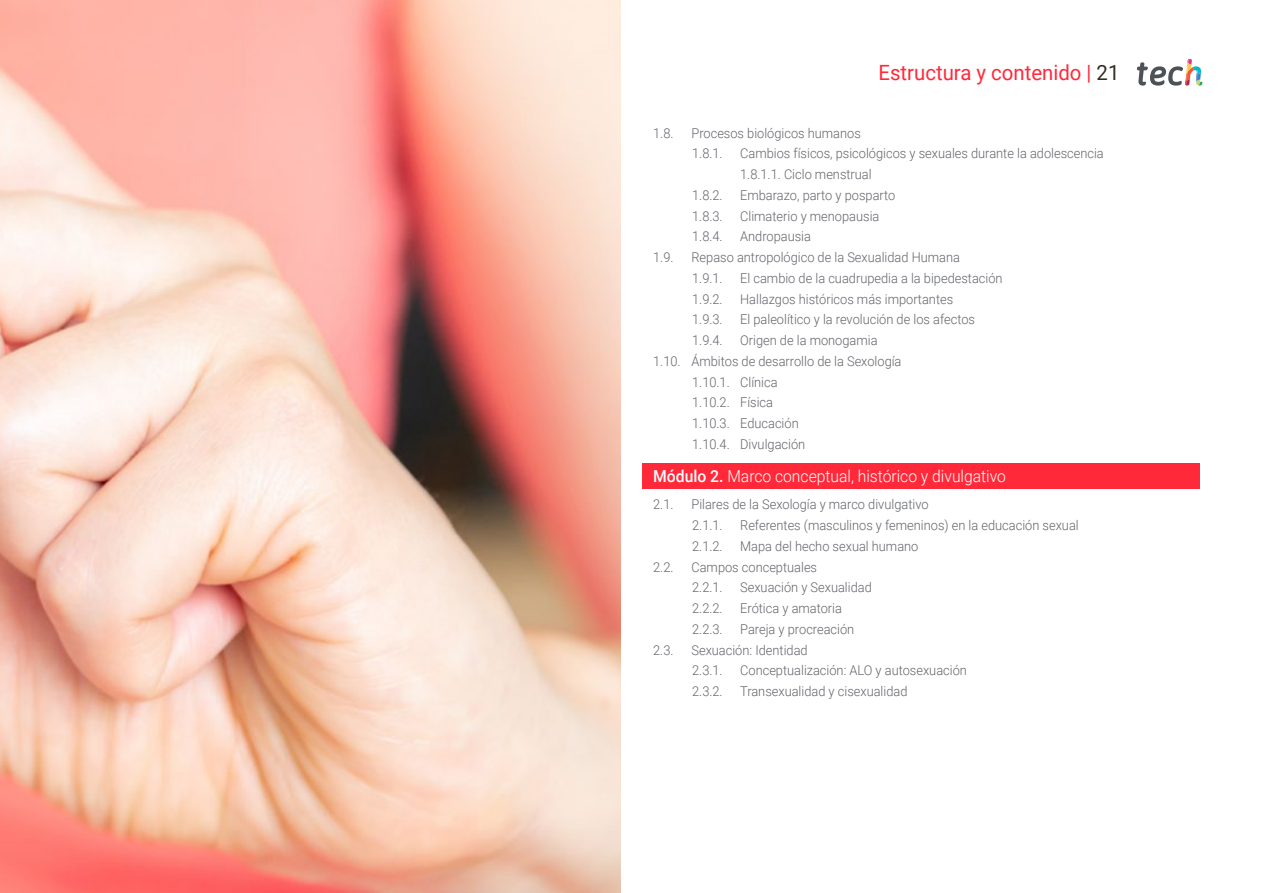
<style>
.page{position:relative;width:1263px;height:893px;background:#fff}
.page>*{position:absolute;margin:0;border:0;box-sizing:border-box;transform-origin:0 0}
.t1{font:21px "Roboto";color:#ff293a}
.t2{font:300 16.5px "Roboto";color:#fff;scale:.95 1}
.t3{font:300 13.5px/20.7px "Roboto";color:#61646a;scale:.95 1}
.s1{color:#312e20}
.s2{font-weight:500}
</style>
<div class="page">
<img style="left:0;top:0;width:621px;height:893px">
<div style="left:642px;top:463px;width:557px;height:25px;background:#ff293a"></div>
<svg style="left:1137px;top:59px;width:65px;height:27px"></svg>
<h1 class="t1" style="left:878px;top:57px;width:242px">Estructura y contenido | <span class="s1">21</span></h1>
<p class="t3" style="left:653px;top:122px;width:23px">1.8.</p>
<p class="t3" style="left:691px;top:122px;width:180px">Procesos biológicos humanos<br>1.8.1.</p>
<p class="t3" style="left:740px;top:143px;width:384px">Cambios físicos, psicológicos y sexuales durante la adolescencia<br>1.8.1.1. Ciclo menstrual</p>
<p class="t3" style="left:692px;top:184px;width:34px">1.8.2.</p>
<p class="t3" style="left:740px;top:184px;width:165px">Embarazo, parto y posparto</p>
<p class="t3" style="left:692px;top:205px;width:34px">1.8.3.</p>
<p class="t3" style="left:740px;top:205px;width:148px">Climaterio y menopausia</p>
<p class="t3" style="left:692px;top:226px;width:34px">1.8.4.</p>
<p class="t3" style="left:740px;top:226px;width:76px">Andropausia</p>
<p class="t3" style="left:653px;top:247px;width:23px">1.9.</p>
<p class="t3" style="left:691px;top:247px;width:284px">Repaso antropológico de la Sexualidad Humana<br>1.9.1.</p>
<p class="t3" style="left:740px;top:267px;width:278px">El cambio de la cuadrupedia a la bipedestación</p>
<p class="t3" style="left:692px;top:288px;width:34px">1.9.2.</p>
<p class="t3" style="left:740px;top:288px;width:226px">Hallazgos históricos más importantes</p>
<p class="t3" style="left:692px;top:309px;width:34px">1.9.3.</p>
<p class="t3" style="left:740px;top:309px;width:249px">El paleolítico y la revolución de los afectos</p>
<p class="t3" style="left:692px;top:330px;width:34px">1.9.4.</p>
<p class="t3" style="left:740px;top:330px;width:146px">Origen de la monogamia</p>
<p class="t3" style="left:653px;top:350px;width:263px">1.10. Ámbitos de desarrollo de la Sexología</p>
<p class="t3" style="left:692px;top:371px;width:91px">1.10.1. Clínica</p>
<p class="t3" style="left:692px;top:392px;width:87px">1.10.2. Física</p>
<p class="t3" style="left:692px;top:413px;width:114px">1.10.3. Educación</p>
<p class="t3" style="left:692px;top:433px;width:121px">1.10.4. Divulgación</p>
<p class="t2" style="left:653px;top:465px;width:373px"><span class="s2">Módulo 2.</span> Marco conceptual, histórico y divulgativo</p>
<p class="t3" style="left:653px;top:494px;width:23px">2.1.</p>
<p class="t3" style="left:691px;top:494px;width:251px">Pilares de la Sexología y marco divulgativo<br>2.1.1.</p>
<p class="t3" style="left:740px;top:514px;width:358px">Referentes (masculinos y femeninos) en la educación sexual</p>
<p class="t3" style="left:692px;top:535px;width:34px">2.1.2.</p>
<p class="t3" style="left:740px;top:535px;width:189px">Mapa del hecho sexual humano</p>
<p class="t3" style="left:653px;top:556px;width:23px">2.2.</p>
<p class="t3" style="left:691px;top:556px;width:134px">Campos conceptuales<br>2.2.1.</p>
<p class="t3" style="left:740px;top:577px;width:140px">Sexuación y Sexualidad</p>
<p class="t3" style="left:692px;top:597px;width:34px">2.2.2.</p>
<p class="t3" style="left:740px;top:597px;width:109px">Erótica y amatoria</p>
<p class="t3" style="left:692px;top:618px;width:34px">2.2.3.</p>
<p class="t3" style="left:740px;top:618px;width:122px">Pareja y procreación</p>
<p class="t3" style="left:653px;top:639px;width:23px">2.3.</p>
<p class="t3" style="left:691px;top:639px;width:124px">Sexuación: Identidad<br>2.3.1.</p>
<p class="t3" style="left:740px;top:660px;width:240px">Conceptualización: ALO y autosexuación</p>
<p class="t3" style="left:692px;top:680px;width:34px">2.3.2.</p>
<p class="t3" style="left:740px;top:680px;width:178px">Transexualidad y cisexualidad</p>
</div>
